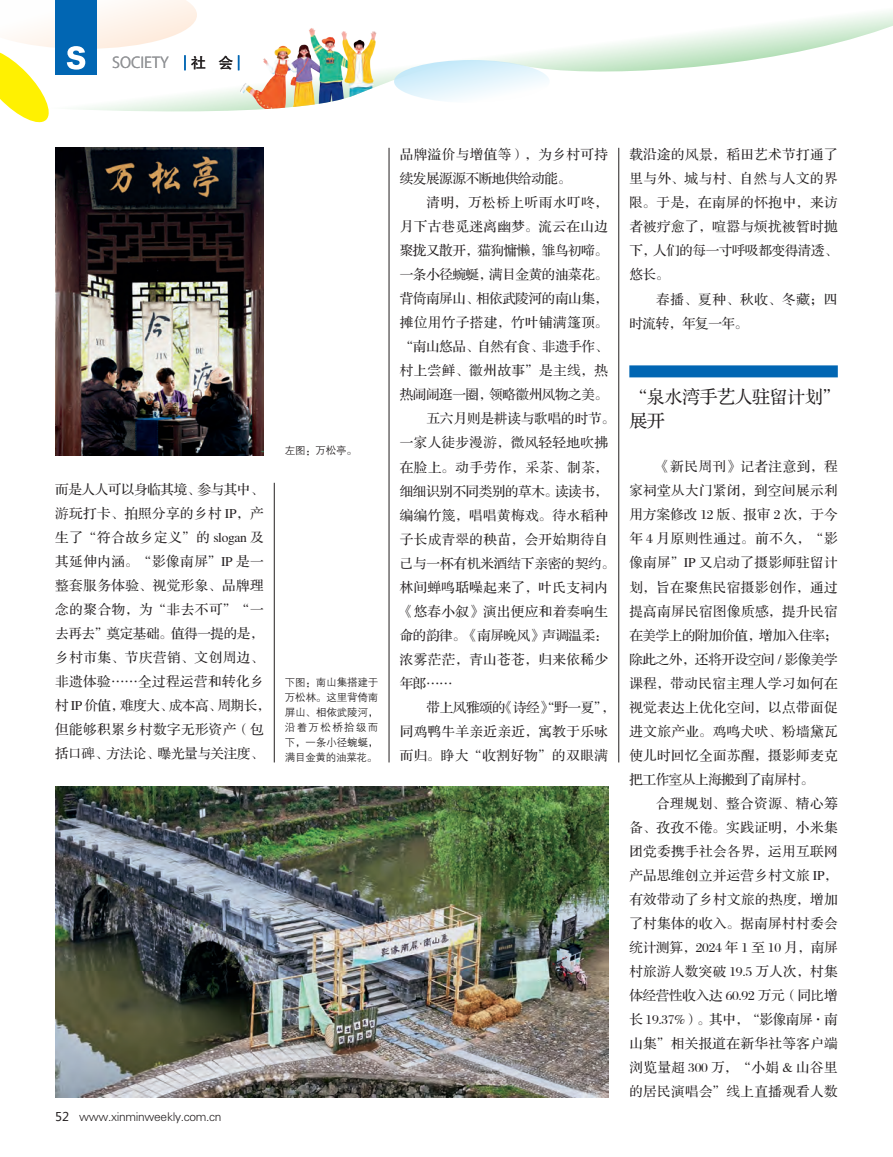
<style>
.page{position:relative;width:893px;height:1157px;background:#fff}
.page>*{position:absolute;margin:0;border:0;box-sizing:border-box;transform-origin:0 0}
.t1{font:18px/24px "FZS3 K GBK1 0";letter-spacing:-.025em;color:#231f20}
.t2{font:15px "Koz Go Pro";color:#939598}
.t3{font:15px "FZHTJW GB1 0";color:#231f20}
.t4{font:13.5px/24px "FZS3 JW GB1 0";letter-spacing:.035em;color:#231f20}
.t5{font:13.5px "FZS3 JW GB1 0";letter-spacing:-.025em;color:#231f20}
.t6{font:13.5px "FZS3 JW GB1 0";letter-spacing:-.015em;color:#231f20}
.t7{font:13.5px "FZS3 JW GB1 0";letter-spacing:.055em;color:#231f20}
.t8{font:13.5px "FZS3 JW GB1 0";letter-spacing:-.005em;color:#231f20}
.t9{font:13.5px "FZS3 JW GB1 0";letter-spacing:.01em;color:#231f20}
.t10{font:13.5px "FZS3 JW GB1 0";color:#231f20}
.t11{font:12px "FZXH1 JW GB1 0";letter-spacing:-.025em;color:#231f20}
.t12{font:10.5px/15px "FZZDXJW GB1 0";letter-spacing:-.01em;color:#231f20;text-align:justify}
.s1{font-family:"Microsoft Ya Hei"}
</style>
<div class="page">
<svg style="left:197px;top:12px;width:696px;height:100px"></svg>
<svg style="left:394px;top:60px;width:156px;height:43px"></svg>
<svg style="left:0;top:0;width:197px;height:123px"></svg>
<img style="left:231px;top:15px;width:156px;height:96px">
<div style="left:629px;top:365px;width:209px;height:12px;background:#0166b3"></div>
<hr style="left:274px;top:483px;width:1px;height:279px;background:#231f20">
<hr style="left:389px;top:148px;width:1px;height:614px;background:#231f20">
<hr style="left:618px;top:148px;width:1px;height:614px;background:#231f20">
<img style="left:55px;top:787px;width:553px;height:310px">
<img style="left:55px;top:148px;width:209px;height:308px">
<p class="t2" style="left:112px;top:53px;width:58px">SOCIETY</p>
<p class="t3" style="left:191px;top:55px;width:44px">社 会</p>
<p class="t4" style="left:55px;top:478px;width:217px">而是人人可以身临其境、参与其中、游玩打卡、拍照分享的乡村 IP，产生了“符合故乡定义”的 slogan 及其延伸内涵。“影像南屏”IP 是一整套服务体验、视觉形象、品牌理念的聚合物，为“非去不可”“一去再去”奠定基础。值得一提的是，乡村市集、节庆营销、文创周边、非遗体验……全过程运营和转化乡村 IP 价值，难度大、成本高、周期长，但能够积累乡村数字无形资产（包括口碑、方法论、曝光量与关注度、</p>
<p class="t12" style="left:285px;top:443px;width:73px">左图：万松亭。</p>
<p class="t12" style="left:285px;top:675px;width:95px">下图：南山集搭建于万松林。这里背倚南屏山、相依武陵河，沿着万松桥拾级而下，一条小径蜿蜒，满目金黄的油菜花。</p>
<p class="t11" style="left:55px;top:1109px;width:168px"><span class="s1">52</span> www.xinminweekly.com.cn</p>
<p class="t4" style="left:400px;top:143px;width:210px">品牌溢价与增值等），为乡村可持</p>
<p class="t5" style="left:400px;top:172px;width:173px">续发展源源不断地供给动能。</p>
<p class="t4" style="left:426px;top:191px;width:183px">清明，万松桥上听雨水叮咚，</p>
<p class="t4" style="left:400px;top:215px;width:210px">月下古巷觅迷离幽梦。流云在山边</p>
<p class="t5" style="left:400px;top:244px;width:210px">聚拢又散开，猫狗慵懒，雏鸟初啼。</p>
<p class="t5" style="left:400px;top:268px;width:210px">一条小径蜿蜒，满目金黄的油菜花。</p>
<p class="t5" style="left:400px;top:292px;width:210px">背倚南屏山、相依武陵河的南山集，</p>
<p class="t4" style="left:400px;top:311px;width:210px">摊位用竹子搭建，竹叶铺满篷顶。</p>
<p class="t5" style="left:400px;top:340px;width:210px">“南山悠品、自然有食、非遗手作、</p>
<p class="t4" style="left:400px;top:359px;width:210px">村上尝鲜、徽州故事”是主线，热</p>
<p class="t5" style="left:400px;top:388px;width:210px">热闹闹逛一圈，领略徽州风物之美。</p>
<p class="t10" style="left:426px;top:412px;width:190px">五六月则是耕读与歌唱的时节。</p>
<p class="t4" style="left:400px;top:431px;width:210px">一家人徒步漫游，微风轻轻地吹拂</p>
<p class="t7" style="left:400px;top:460px;width:210px">在脸上。动手劳作，采茶、制茶，</p>
<p class="t5" style="left:400px;top:484px;width:210px">细细识别不同类别的草木。读读书，</p>
<p class="t4" style="left:400px;top:503px;width:210px">编编竹篾，唱唱黄梅戏。待水稻种</p>
<p class="t4" style="left:400px;top:527px;width:210px">子长成青翠的秧苗，会开始期待自</p>
<p class="t8" style="left:400px;top:556px;width:217px">己与一杯有机米酒结下亲密的契约。</p>
<p class="t4" style="left:400px;top:575px;width:210px">林间蝉鸣聒噪起来了，叶氏支祠内</p>
<p class="t4" style="left:400px;top:599px;width:210px">《悠春小叙》演出便应和着奏响生</p>
<p class="t5" style="left:400px;top:628px;width:210px">命的韵律。《南屏晚风》声调温柔：</p>
<p class="t4" style="left:400px;top:647px;width:210px">浓雾茫茫，青山苍苍，归来依稀少</p>
<p class="t4" style="left:400px;top:671px;width:54px">年郎……</p>
<p class="t5" style="left:426px;top:700px;width:190px">带上风雅颂的《诗经》“野一夏”，</p>
<p class="t4" style="left:400px;top:719px;width:210px">同鸡鸭牛羊亲近亲近，寓教于乐咏</p>
<p class="t4" style="left:400px;top:743px;width:210px">而归。睁大“收割好物”的双眼满</p>
<p class="t4" style="left:629px;top:143px;width:210px">载沿途的风景，稻田艺术节打通了</p>
<p class="t4" style="left:629px;top:167px;width:210px">里与外、城与村、自然与人文的界</p>
<p class="t4" style="left:629px;top:191px;width:210px">限。于是，在南屏的怀抱中，来访</p>
<p class="t4" style="left:629px;top:215px;width:210px">者被疗愈了，喧嚣与烦扰被暂时抛</p>
<p class="t5" style="left:629px;top:244px;width:210px">下，人们的每一寸呼吸都变得清透、</p>
<p class="t4" style="left:629px;top:263px;width:41px">悠长。</p>
<p class="t4" style="left:656px;top:287px;width:183px">春播、夏种、秋收、冬藏；四</p>
<p class="t4" style="left:629px;top:311px;width:120px">时流转，年复一年。</p>
<p class="t1" style="left:629px;top:386px;width:213px">“泉水湾手艺人驻留计划”展开</p>
<p class="t4" style="left:656px;top:455px;width:183px">《新民周刊》记者注意到，程</p>
<p class="t4" style="left:629px;top:479px;width:210px">家祠堂从大门紧闭，到空间展示利</p>
<p class="t9" style="left:629px;top:508px;width:210px">用方案修改 12 版、报审 2 次，于今</p>
<p class="t7" style="left:629px;top:532px;width:210px">年 4 月原则性通过。前不久，“影</p>
<p class="t4" style="left:629px;top:551px;width:210px">像南屏”IP 又启动了摄影师驻留计</p>
<p class="t4" style="left:629px;top:575px;width:210px">划，旨在聚焦民宿摄影创作，通过</p>
<p class="t4" style="left:629px;top:599px;width:210px">提高南屏民宿图像质感，提升民宿</p>
<p class="t5" style="left:629px;top:628px;width:210px">在美学上的附加价值，增加入住率；</p>
<p class="t5" style="left:629px;top:652px;width:210px">除此之外，还将开设空间 / 影像美学</p>
<p class="t4" style="left:629px;top:671px;width:210px">课程，带动民宿主理人学习如何在</p>
<p class="t4" style="left:629px;top:695px;width:210px">视觉表达上优化空间，以点带面促</p>
<p class="t4" style="left:629px;top:719px;width:210px">进文旅产业。鸡鸣犬吠、粉墙黛瓦</p>
<p class="t4" style="left:629px;top:743px;width:210px">使儿时回忆全面苏醒，摄影师麦克</p>
<p class="t5" style="left:629px;top:772px;width:186px">把工作室从上海搬到了南屏村。</p>
<p class="t4" style="left:656px;top:791px;width:183px">合理规划、整合资源、精心筹</p>
<p class="t4" style="left:629px;top:815px;width:210px">备、孜孜不倦。实践证明，小米集</p>
<p class="t4" style="left:629px;top:839px;width:210px">团党委携手社会各界，运用互联网</p>
<p class="t4" style="left:629px;top:863px;width:210px">产品思维创立并运营乡村文旅 IP，</p>
<p class="t4" style="left:629px;top:887px;width:210px">有效带动了乡村文旅的热度，增加</p>
<p class="t4" style="left:629px;top:911px;width:210px">了村集体的收入。据南屏村村委会</p>
<p class="t6" style="left:629px;top:940px;width:210px">统计测算，2024 年 1 至 10 月，南屏</p>
<p class="t4" style="left:629px;top:959px;width:210px">村旅游人数突破 19.5 万人次，村集</p>
<p class="t6" style="left:629px;top:988px;width:210px">体经营性收入达 60.92 万元（同比增</p>
<p class="t5" style="left:629px;top:1012px;width:210px">长 19.37%）。其中，“影像南屏·南</p>
<p class="t4" style="left:629px;top:1031px;width:210px">山集”相关报道在新华社等客户端</p>
<p class="t4" style="left:629px;top:1055px;width:210px">浏览量超 300 万，“小娟 &amp; 山谷里</p>
<p class="t4" style="left:629px;top:1079px;width:210px">的居民演唱会”线上直播观看人数</p>
</div>
